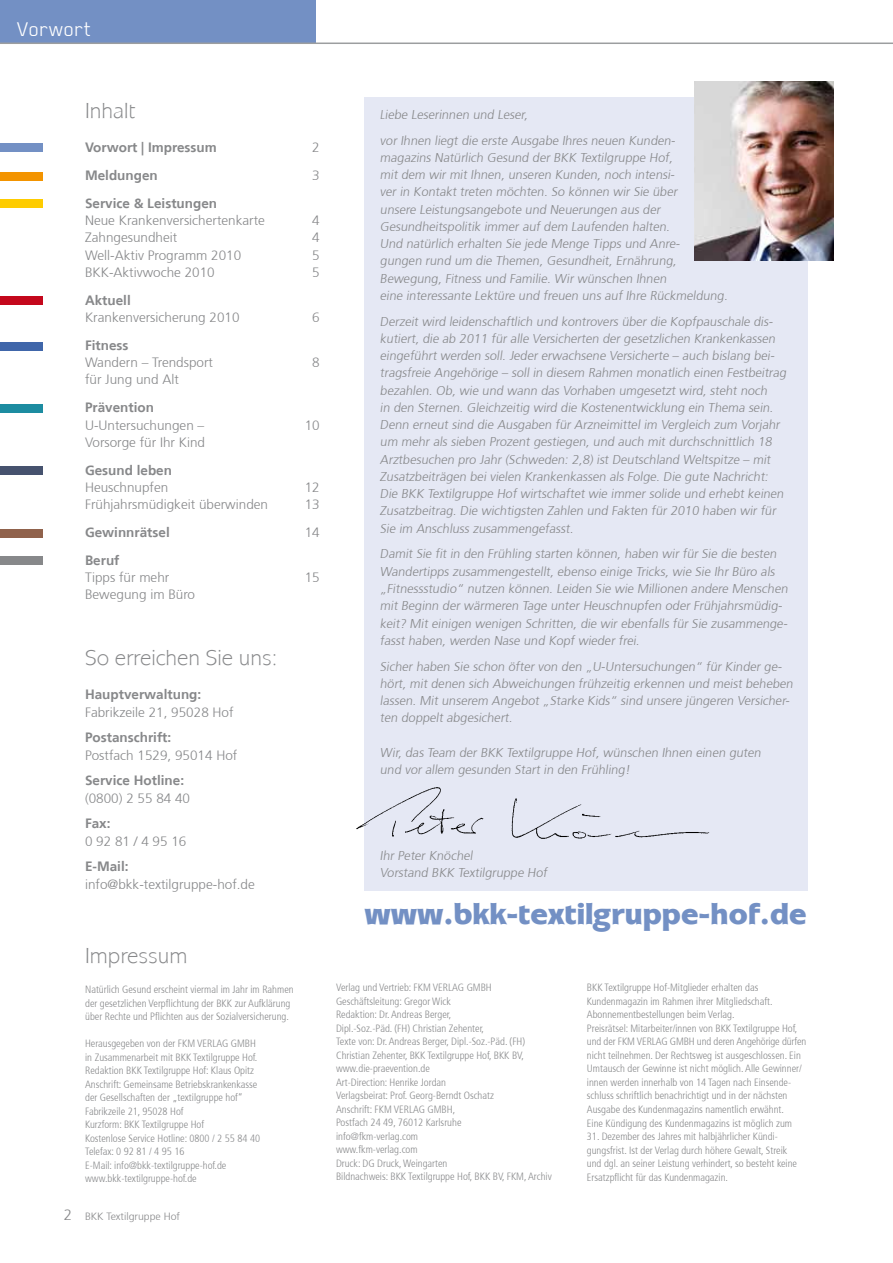
<style>
.page{position:relative;width:893px;height:1263px;background:#fff}
.page>*{position:absolute;margin:0;border:0;box-sizing:border-box;transform-origin:0 0}
.t1{font:900 31.5px "Mixage EF";color:#7390c4}
.t2{font:22.5px "Mixage EF";color:#87888a}
.t3{font:22.5px "Blender";color:#fff}
.t4{font:300 13.5px "Frutiger 45";color:#87888a}
.t5{font:700 13.5px "Frutiger 65";color:#87888a}
.t6{font:300 12.75px/17.2px "Frutiger 45";color:#87888a}
.t7{font:300 condensed 10.5px/13.5px "Frutiger";color:#87888a}
.t8{font:300 10.5px "Frutiger 45";color:#87888a}
.s1{font-size:15px}
.s2{font-family:"Frutiger";font-stretch:condensed}
</style>
<div class="page">
<div style="left:364px;top:98px;width:444px;height:793px;background:#e5e8f4"></div>
<img style="left:695px;top:81px;width:138px;height:179px">
<div style="left:0;top:0;width:315px;height:43px;background:#7390c4"></div>
<hr style="left:0;top:43px;width:893px;height:1px;background:#9c9e9f">
<div style="left:0;top:557px;width:42px;height:8px;background:#87888a"></div>
<div style="left:0;top:529px;width:42px;height:9px;background:#90624c"></div>
<div style="left:0;top:404px;width:42px;height:9px;background:#1d8ca1"></div>
<div style="left:0;top:342px;width:42px;height:9px;background:#4066aa"></div>
<div style="left:0;top:466px;width:42px;height:9px;background:#46526e"></div>
<div style="left:0;top:297px;width:42px;height:8px;background:#c4071c"></div>
<div style="left:0;top:172px;width:42px;height:8px;background:#f39400"></div>
<div style="left:0;top:143px;width:42px;height:9px;background:#7390c4"></div>
<div style="left:0;top:199px;width:42px;height:9px;background:#fecc00"></div>
<img style="left:356px;top:787px;width:354px;height:52px">
<h2 class="t3" style="left:18px;top:16px;width:76px">Vorwort</h2>
<h2 class="t2" style="left:85px;top:98px;width:52px">Inhalt</h2>
<p class="t5" style="left:85px;top:139px;width:133px">Vorwort | Impressum</p>
<p class="t4" style="left:312px;top:140px;width:9px">2</p>
<p class="t5" style="left:85px;top:167px;width:74px">Meldungen</p>
<p class="t4" style="left:312px;top:168px;width:9px">3</p>
<p class="t5" style="left:85px;top:195px;width:134px">Service &amp; Leistungen</p>
<p class="t4" style="left:85px;top:213px;width:181px">Neue Krankenversichertenkarte</p>
<p class="t4" style="left:312px;top:213px;width:9px">4</p>
<p class="t4" style="left:85px;top:230px;width:94px">Zahngesundheit</p>
<p class="t4" style="left:312px;top:230px;width:9px">4</p>
<p class="t4" style="left:85px;top:247px;width:158px">Well-Aktiv Programm 2010</p>
<p class="t4" style="left:312px;top:247px;width:9px">5</p>
<p class="t4" style="left:85px;top:265px;width:131px">BKK-Aktivwoche 2010</p>
<p class="t4" style="left:312px;top:265px;width:9px">5</p>
<p class="t5" style="left:85px;top:292px;width:47px">Aktuell</p>
<p class="t4" style="left:85px;top:310px;width:156px">Krankenversicherung 2010</p>
<p class="t4" style="left:312px;top:310px;width:9px">6</p>
<p class="t5" style="left:85px;top:337px;width:45px">Fitness</p>
<p class="t4" style="left:85px;top:355px;width:130px">Wandern – Trendsport</p>
<p class="t4" style="left:312px;top:355px;width:9px">8</p>
<p class="t4" style="left:85px;top:372px;width:95px">für Jung und Alt</p>
<p class="t5" style="left:85px;top:400px;width:71px">Prävention</p>
<p class="t4" style="left:85px;top:417px;width:121px">U-Untersuchungen –</p>
<p class="t4" style="left:305px;top:417px;width:17px">10</p>
<p class="t4" style="left:85px;top:434px;width:122px">Vorsorge für Ihr Kind</p>
<p class="t5" style="left:85px;top:462px;width:89px">Gesund leben</p>
<p class="t4" style="left:85px;top:480px;width:85px">Heuschnupfen</p>
<p class="t4" style="left:305px;top:480px;width:17px">12</p>
<p class="t4" style="left:85px;top:497px;width:185px">Frühjahrsmüdigkeit überwinden</p>
<p class="t4" style="left:305px;top:497px;width:17px">13</p>
<p class="t5" style="left:85px;top:524px;width:86px">Gewinnrätsel</p>
<p class="t4" style="left:305px;top:525px;width:17px">14</p>
<p class="t5" style="left:85px;top:552px;width:36px">Beruf</p>
<p class="t4" style="left:85px;top:570px;width:86px">Tipps für mehr</p>
<p class="t4" style="left:305px;top:570px;width:17px">15</p>
<p class="t4" style="left:85px;top:587px;width:112px">Bewegung im Büro</p>
<h2 class="t2" style="left:85px;top:645px;width:193px">So erreichen Sie uns:</h2>
<p class="t5" style="left:85px;top:687px;width:118px">Hauptverwaltung:</p>
<p class="t4" style="left:85px;top:704px;width:150px">Fabrikzeile 21, 95028 Hof</p>
<p class="t5" style="left:85px;top:730px;width:88px">Postanschrift:</p>
<p class="t4" style="left:85px;top:747px;width:154px">Postfach 1529, 95014 Hof</p>
<p class="t5" style="left:85px;top:773px;width:101px">Service Hotline:</p>
<p class="t4" style="left:85px;top:790px;width:107px">(0800) 2 55 84 40</p>
<p class="t5" style="left:85px;top:816px;width:27px">Fax:</p>
<p class="t4" style="left:85px;top:833px;width:103px">0 92 81 / 4 95 16</p>
<p class="t5" style="left:85px;top:859px;width:45px">E-Mail:</p>
<p class="t4" style="left:85px;top:876px;width:171px">info@bkk-textilgruppe-hof.de</p>
<h2 class="t2" style="left:85px;top:943px;width:104px">Impressum</h2>
<p class="t7" style="left:85px;top:983px;width:210px">Natürlich Gesund erscheint viermal im Jahr im Rahmen der gesetzlichen Verpflichtung der BKK zur Aufklärung über Rechte und Pflichten aus der Sozialversicherung.</p>
<p class="t7" style="left:85px;top:1037px;width:128px">Herausgegeben von der FKM Verlag</p>
<p class="t7" style="left:85px;top:1037px;width:177px;text-indent:146px">GMBH in Zusammenarbeit mit BKK Textilgruppe Hof.<br>Redaktion BKK Textilgruppe Hof: Klaus Opitz Anschrift: Gemeinsame Betriebskrankenkasse der Gesellschaften der „textilgruppe hof“ Fabrikzeile 21, 95028 Hof<br>Kurzform: BKK Textilgruppe Hof<br>Kostenlose Service Hotline: 0800 / 2 55 84 40<br>Telefax: 0 92 81 / 4 95 16<br>E-Mail: info@bkk-textilgruppe-hof.de www.bkk-textilgruppe-hof.de</p>
<p class="t8" style="left:64px;top:1210px;width:118px"><span class="s1">2</span> BKK Textilgruppe Hof</p>
<p class="t6" style="left:380px;top:102px;width:299px;line-height:25.8px"><span class="s2">L</span>iebe Leserinnen und Leser,<br>vor Ihnen liegt die erste Ausgabe Ihres neuen Kunden-</p>
<p class="t6" style="left:380px;top:149px;width:351px">magazins Natürlich Gesund der BKK Textilgruppe Hof,<br>mit dem wir mit Ihnen, unseren Kunden, noch intensi-<br>ver in Kontakt treten möchten. So können wir Sie über<br>unsere Leistungsangebote und Neuerungen aus der Gesundheitspolitik immer auf dem Laufenden halten.<br>Und natürlich erhalten Sie jede Menge Tipps und Anre-<br>gungen rund um die Themen, Gesundheit, Ernährung, Bewegung, Fitness und Familie. Wir wünschen Ihnen<br>eine interessante Lektüre und freuen uns auf Ihre Rückmeldung.</p>
<p class="t6" style="left:380px;top:313px;width:410px">Derzeit wird leidenschaftlich und kontrovers über die Kopfpauschale dis&shy;kutiert, die ab 2011 für alle Versicherten der gesetzlichen Krankenkassen eingeführt werden soll. Jeder erwachsene Versicherte – auch bislang bei&shy;tragsfreie Angehörige – soll in diesem Rahmen monatlich einen Festbeitrag bezahlen. Ob, wie und wann das Vorhaben umgesetzt wird, steht noch<br>in den Sternen. Gleichzeitig wird die Kostenentwicklung ein Thema sein.<br>Denn erneut sind die Ausgaben für Arzneimittel im Vergleich zum Vorjahr um mehr als sieben Prozent gestiegen, und auch mit durchschnittlich 18<br>Arztbesuchen pro Jahr (Schweden: 2,8) ist Deutschland Weltspitze – mit Zusatzbeiträgen bei vielen Krankenkassen als Folge. Die gute Nachricht:<br>Die BKK Textilgruppe Hof wirtschaftet wie immer solide und erhebt keinen Zusatzbeitrag. Die wichtigsten Zahlen und Fakten für 2010 haben wir für Sie im Anschluss zusammengefasst.</p>
<p class="t6" style="left:380px;top:546px;width:411px">Damit Sie fit in den Frühling starten können, haben wir für Sie die besten Wandertipps zusammengestellt, ebenso einige Tricks, wie Sie Ihr Büro als „Fitnessstudio“ nutzen können. Leiden Sie wie Millionen andere Menschen mit Beginn der wärmeren Tage unter Heuschnupfen oder Frühjahrsmüdig&shy;keit? Mit einigen wenigen Schritten, die wir ebenfalls für Sie zusammenge&shy;fasst haben, werden Nase und Kopf wieder frei.</p>
<p class="t6" style="left:380px;top:658px;width:417px">Sicher haben Sie schon öfter von den „U-Untersuchungen“ für Kinder ge&shy;hört, mit denen sich Abweichungen frühzeitig erkennen und meist beheben lassen. Mit unserem Angebot „Starke Kids“ sind unsere jüngeren Versicher&shy;ten doppelt abgesichert.</p>
<p class="t6" style="left:380px;top:744px;width:385px">Wir, das Team der BKK Textilgruppe Hof, wünschen Ihnen einen guten und vor allem gesunden Start in den Frühling!</p>
<p class="t6" style="left:380px;top:847px;width:171px">Ihr Peter Knöchel<br>Vorstand BKK Textilgruppe Hof</p>
<h1 class="t1" style="left:364px;top:894px;width:444px">www.bkk-textilgruppe-hof.de</h1>
<p class="t7" style="left:336px;top:981px;width:113px">Verlag und Vertrieb: FKM Verlag</p>
<p class="t7" style="left:467px;top:981px;width:27px">GMBH</p>
<p class="t7" style="left:336px;top:995px;width:191px">Geschäftsleitung: Gregor Wick<br>Redaktion: Dr. Andreas Berger,<br>Dipl.-Soz.-Päd. (FH) Christian Zehenter,<br>Texte von: Dr. Andreas Berger, Dipl.-Soz.-Päd. (FH)<br>Christian Zehenter, BKK Textilgruppe Hof, BKK BV, www.die-praevention.de<br>Art-Direction: Henrike Jordan<br>Verlagsbeirat: Prof. Georg-Berndt Oschatz Anschrift: FKM Verlag</p>
<p class="t7" style="left:336px;top:1103px;width:217px;text-indent:92px">GMBH,<br>Postfach 24 49, 76012 Karlsruhe<br>info@fkm-verlag.com<br>www.fkm-verlag.com<br>Druck: DG Druck, Weingarten<br>Bildnachweis: BKK Textilgruppe Hof, BKK BV, FKM, Archiv</p>
<p class="t7" style="left:587px;top:981px;width:212px">BKK Textilgruppe Hof-Mitglieder erhalten das Kundenmagazin im Rahmen ihrer Mitgliedschaft.<br>Abonnementbestellungen beim Verlag.<br>Preisrätsel: Mitarbeiter/innen von BKK Textilgruppe Hof, und der FKM Verlag</p>
<p class="t7" style="left:587px;top:1035px;width:221px;text-indent:83px">GMBH und deren Angehörige dürfen nicht teilnehmen. Der Rechtsweg ist ausgeschlossen. Ein Umtausch der Gewinne ist nicht möglich. Alle Gewinner/ innen werden innerhalb von 14 Tagen nach Einsende&shy;schluss schriftlich benachrichtigt und in der nächsten Ausgabe des Kundenmagazins namentlich erwähnt.<br>Eine Kündigung des Kundenmagazins ist möglich zum</p>
<p class="t7" style="left:587px;top:1130px;width:212px">31. Dezember des Jahres mit halbjährlicher Kündi&shy;gungsfrist. Ist der Verlag durch höhere Gewalt, Streik und dgl. an seiner Leistung verhindert, so besteht keine Ersatzpflicht für das Kundenmagazin.</p>
</div>
